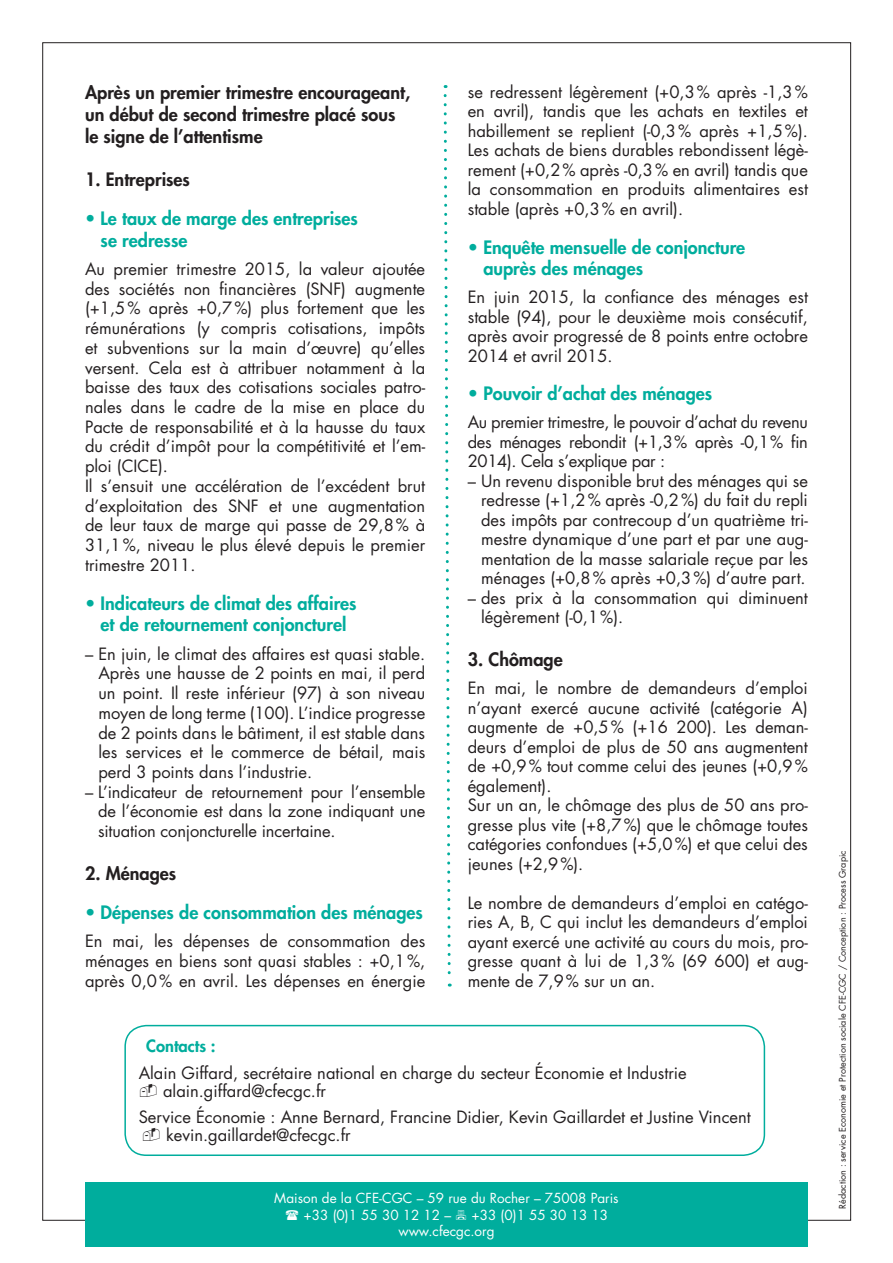
<style>
.page{position:relative;width:893px;height:1263px;background:#fff}
.page>*{position:absolute;margin:0;border:0;box-sizing:border-box;transform-origin:0 0}
.t1{font:800 18px/21.8px "Futura";color:#00ad9d}
.t2{font:800 18px/21.8px "Futura";color:#231f20}
.t3{font:16.5px/19.5px "Futura";color:#231f20;text-align:justify}
.t4{font:800 16.5px "Futura";color:#00ad9d}
.t5{font:13.5px/16.2px "Futura";color:#fff}
.t6{font:9px "Futura";color:#231f20}
</style>
<div class="page">
<div style="left:85px;top:1182px;width:723px;height:64px;background:#00ad9d"></div>
<svg style="left:443px;top:85px;width:9px;height:901px"></svg>
<div style="left:124px;top:1025px;width:641px;height:131px;border:2px solid #00ad9d;border-radius:21px"></div>
<p class="t2" style="left:85px;top:82px;width:327px">Après un premier trimestre encourageant, un début de second trimestre placé sous le signe de l’attentisme</p>
<p class="t2" style="left:85px;top:168px;width:106px">1. Entreprises</p>
<p class="t1" style="left:101px;top:207px;width:259px;text-indent:-16px">• Le taux de marge des entreprises se redresse</p>
<p class="t3" style="left:85px;top:259px;width:342px;text-align:left">Au premier trimestre 2015, la valeur ajoutée des sociétés non financières (SNF) augmente (+1,5% après +0,7%) plus fortement que les rémunérations (y compris cotisations, impôts et subventions sur la main d’œuvre) qu’elles versent. Cela est à attribuer notamment à la baisse des taux des cotisations sociales patro&shy;nales dans le cadre de la mise en place du Pacte de responsabilité et à la hausse du taux du crédit d’impôt pour la compétitivité et l’em&shy;ploi (CICE).<br>Il s’ensuit une accélération de l’excédent brut d’exploitation des SNF et une augmentation de leur taux de marge qui passe de 29,8% à 31,1%, niveau le plus élevé depuis le premier trimestre 2011.</p>
<p class="t1" style="left:85px;top:592px;width:273px;text-align:center">• Indicateurs de climat des affaires et de retournement conjoncturel</p>
<p class="t3" style="left:98px;top:643px;width:328px;text-indent:-13px">– En juin, le climat des affaires est quasi stable.<br>Après une hausse de 2 points en mai, il perd un point. Il reste inférieur (97) à son niveau moyen de long terme (100). L’indice progresse de 2 points dans le bâtiment, il est stable dans les services et le commerce de bétail, mais perd 3 points dans l’industrie.</p>
<p class="t3" style="left:98px;top:782px;width:329px;text-indent:-13px">– L’indicateur de retournement pour l’ensemble de l’économie est dans la zone indiquant une situation conjoncturelle incertaine.</p>
<p class="t2" style="left:85px;top:862px;width:93px">2. Ménages</p>
<p class="t1" style="left:85px;top:901px;width:339px">• Dépenses de consommation des ménages</p>
<p class="t3" style="left:85px;top:931px;width:342px">En mai, les dépenses de consommation des ménages en biens sont quasi stables : +0,1%, après 0,0% en avril. Les dépenses en énergie</p>
<p class="t3" style="left:468px;top:82px;width:342px">se redressent légèrement (+0,3% après -1,3% en avril), tandis que les achats en textiles et habillement se replient (-0,3% après +1,5%).<br>Les achats de biens durables rebondissent légè&shy;rement (+0,2% après -0,3% en avril) tandis que la consommation en produits alimentaires est stable (après +0,3% en avril).</p>
<p class="t1" style="left:483px;top:236px;width:263px;text-indent:-16px">• Enquête mensuelle de conjoncture auprès des ménages</p>
<p class="t3" style="left:468px;top:287px;width:342px">En juin 2015, la confiance des ménages est stable (94), pour le deuxième mois consécutif, après avoir progressé de 8 points entre octobre 2014 et avril 2015.</p>
<p class="t1" style="left:468px;top:382px;width:246px">• Pouvoir d’achat des ménages</p>
<p class="t3" style="left:468px;top:412px;width:342px">Au premier trimestre, le pouvoir d’achat du revenu des ménages rebondit (+1,3% après -0,1% fin 2014). Cela s’explique par :</p>
<p class="t3" style="left:481px;top:471px;width:328px;text-indent:-13px">– Un revenu disponible brut des ménages qui se redresse (+1,2% après -0,2%) du fait du repli des impôts par contrecoup d’un quatrième tri&shy;mestre dynamique d’une part et par une aug&shy;mentation de la masse salariale reçue par les ménages (+0,8% après +0,3%) d’autre part.</p>
<p class="t3" style="left:481px;top:588px;width:328px;text-indent:-13px">– des prix à la consommation qui diminuent légèrement (-0,1%).</p>
<p class="t2" style="left:468px;top:648px;width:96px">3. Chômage</p>
<p class="t3" style="left:468px;top:678px;width:342px;text-align:left">En mai, le nombre de demandeurs d’emploi n’ayant exercé aucune activité (catégorie A) augmente de +0,5% (+16 200). Les deman&shy;deurs d’emploi de plus de 50 ans augmentent de +0,9% tout comme celui des jeunes (+0,9% également).<br>Sur un an, le chômage des plus de 50 ans pro&shy;gresse plus vite (+8,7%) que le chômage toutes catégories confondues (+5,0%) et que celui des jeunes (+2,9%).</p>
<p class="t3" style="left:468px;top:893px;width:342px">Le nombre de demandeurs d’emploi en catégo&shy;ries A, B, C qui inclut les demandeurs d’emploi ayant exercé une activité au cours du mois, pro&shy;gresse quant à lui de 1,3% (69 600) et aug&shy;mente de 7,9% sur un an.</p>
<p class="t4" style="left:146px;top:1035px;width:71px">Contacts :</p>
<p class="t3" style="left:163px;top:1063px;width:525px;line-height:18px;text-indent:-24px">Alain Giffard, secrétaire national en charge du secteur Économie et Industrie alain.giffard@cfecgc.fr</p>
<p class="t3" style="left:166px;top:1108px;width:586px;line-height:18px;text-indent:-27px">Service Économie : Anne Bernard, Francine Didier, Kevin Gaillardet et Justine Vincent kevin.gaillardet@cfecgc.fr</p>
<p class="t5" style="left:304px;top:1190px;width:317px;text-indent:-29px">Maison de la CFE-CGC – 59 rue du Rocher – 75008 Paris +33 (0)1 55 30 12 12 –</p>
<p class="t5" style="left:398px;top:1206px;width:211px;text-indent:73px">+33 (0)1 55 30 13 13 www.cfecgc.org</p>
<p class="t6" style="left:836px;top:1209px;width:360px;rotate:-90deg">Rédaction : service Economie et Protection sociale CFE-CGC / Conception : Process Grapic</p>
</div>
